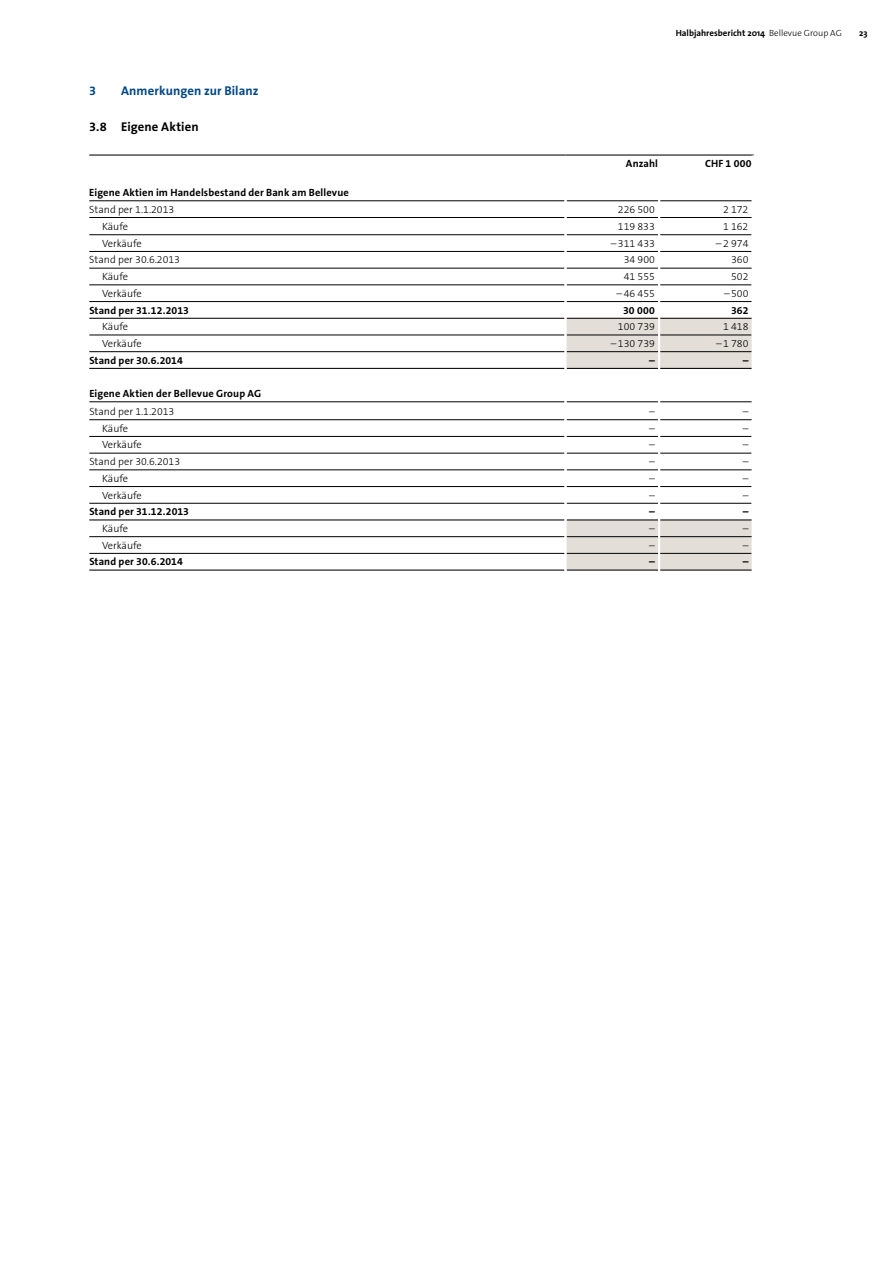
<style>
.page{position:relative;width:893px;height:1263px;background:#fff}
.page>*{position:absolute;margin:0;border:0;box-sizing:border-box;transform-origin:0 0}
.t1{font:700 12.75px "The Sans B7";letter-spacing:.005em;color:#004784}
.t2{font:700 12.75px "The Sans B7";letter-spacing:.01em;color:#000}
.t3{font:300 10.5px "The Sans B3";color:#000}
.t4{font:700 10.5px "The Sans B7";letter-spacing:.015em;color:#000}
.t5{font:700 9px "The Sans";color:#000}
.s1{font-weight:300}
</style>
<div class="page">
<svg style="left:89px;top:235px;width:663px;height:318px"></svg>
<svg style="left:567px;top:319px;width:185px;height:250px"></svg>
<hr style="left:89px;top:217px;width:475px;height:1px;background:#000">
<hr style="left:89px;top:234px;width:475px;height:1px;background:#000">
<hr style="left:567px;top:234px;width:91px;height:1px;background:#000">
<hr style="left:660px;top:234px;width:92px;height:1px;background:#000">
<hr style="left:89px;top:251px;width:475px;height:1px;background:#000">
<hr style="left:567px;top:251px;width:91px;height:1px;background:#000">
<hr style="left:660px;top:251px;width:92px;height:1px;background:#000">
<hr style="left:89px;top:285px;width:475px;height:1px;background:#000">
<hr style="left:567px;top:285px;width:91px;height:1px;background:#000">
<hr style="left:660px;top:285px;width:92px;height:1px;background:#000">
<hr style="left:89px;top:301px;width:475px;height:1px;background:#000">
<hr style="left:89px;top:335px;width:475px;height:1px;background:#000">
<hr style="left:567px;top:335px;width:91px;height:1px;background:#000">
<hr style="left:660px;top:335px;width:92px;height:1px;background:#000">
<hr style="left:89px;top:351px;width:475px;height:1px;background:#000">
<hr style="left:89px;top:436px;width:475px;height:1px;background:#000">
<hr style="left:567px;top:436px;width:91px;height:1px;background:#000">
<hr style="left:660px;top:436px;width:92px;height:1px;background:#000">
<hr style="left:89px;top:453px;width:475px;height:1px;background:#000">
<hr style="left:567px;top:453px;width:91px;height:1px;background:#000">
<hr style="left:660px;top:453px;width:92px;height:1px;background:#000">
<hr style="left:89px;top:486px;width:475px;height:1px;background:#000">
<hr style="left:567px;top:486px;width:91px;height:1px;background:#000">
<hr style="left:660px;top:486px;width:92px;height:1px;background:#000">
<hr style="left:89px;top:503px;width:475px;height:1px;background:#000">
<hr style="left:567px;top:503px;width:91px;height:1px;background:#000">
<hr style="left:660px;top:503px;width:92px;height:1px;background:#000">
<hr style="left:89px;top:536px;width:475px;height:1px;background:#000">
<hr style="left:89px;top:553px;width:475px;height:1px;background:#000">
<hr style="left:567px;top:553px;width:91px;height:1px;background:#000">
<hr style="left:660px;top:553px;width:92px;height:1px;background:#000">
<hr style="left:89px;top:155px;width:477px;height:1px;background:#000">
<hr style="left:566px;top:155px;width:93px;height:1px;background:#000">
<hr style="left:659px;top:155px;width:95px;height:1px;background:#000">
<hr style="left:89px;top:201px;width:475px;height:1px;background:#000">
<hr style="left:567px;top:201px;width:91px;height:1px;background:#000">
<hr style="left:660px;top:201px;width:92px;height:1px;background:#000">
<hr style="left:89px;top:401px;width:475px;height:1px;background:#000">
<hr style="left:567px;top:401px;width:91px;height:1px;background:#000">
<hr style="left:660px;top:401px;width:92px;height:1px;background:#000">
<hr style="left:567px;top:301px;width:91px;height:1px;background:#000">
<hr style="left:660px;top:301px;width:92px;height:1px;background:#000">
<hr style="left:567px;top:351px;width:91px;height:1px;background:#000">
<hr style="left:660px;top:351px;width:92px;height:1px;background:#000">
<hr style="left:89px;top:368px;width:475px;height:1px;background:#000">
<hr style="left:567px;top:368px;width:91px;height:1px;background:#000">
<hr style="left:660px;top:368px;width:92px;height:1px;background:#000">
<hr style="left:567px;top:217px;width:91px;height:1px;background:#000">
<hr style="left:660px;top:217px;width:92px;height:1px;background:#000">
<hr style="left:564px;top:385px;width:3px;height:17px;background:#fff">
<hr style="left:567px;top:536px;width:91px;height:1px;background:#000">
<hr style="left:660px;top:536px;width:92px;height:1px;background:#000">
<hr style="left:89px;top:419px;width:475px;height:1px;background:#000">
<hr style="left:567px;top:419px;width:91px;height:1px;background:#000">
<hr style="left:660px;top:419px;width:92px;height:1px;background:#000">
<hr style="left:89px;top:268px;width:475px;height:1px;background:#000">
<hr style="left:567px;top:268px;width:91px;height:1px;background:#000">
<hr style="left:660px;top:268px;width:92px;height:1px;background:#000">
<hr style="left:89px;top:470px;width:475px;height:1px;background:#000">
<hr style="left:567px;top:470px;width:91px;height:1px;background:#000">
<hr style="left:660px;top:470px;width:92px;height:1px;background:#000">
<hr style="left:89px;top:569px;width:475px;height:2px;background:#000">
<hr style="left:567px;top:569px;width:91px;height:2px;background:#000">
<hr style="left:660px;top:569px;width:92px;height:2px;background:#000">
<hr style="left:564px;top:402px;width:3px;height:18px;background:#fff">
<hr style="left:564px;top:420px;width:3px;height:16px;background:#fff">
<hr style="left:564px;top:436px;width:3px;height:17px;background:#fff">
<hr style="left:564px;top:235px;width:3px;height:16px;background:#fff">
<hr style="left:564px;top:368px;width:3px;height:17px;background:#fff">
<hr style="left:89px;top:318px;width:475px;height:1px;background:#000">
<hr style="left:567px;top:318px;width:91px;height:1px;background:#000">
<hr style="left:660px;top:318px;width:92px;height:1px;background:#000">
<hr style="left:89px;top:519px;width:475px;height:1px;background:#000">
<hr style="left:567px;top:519px;width:91px;height:1px;background:#000">
<hr style="left:660px;top:519px;width:92px;height:1px;background:#000">
<hr style="left:564px;top:251px;width:3px;height:17px;background:#fff">
<hr style="left:564px;top:268px;width:3px;height:17px;background:#fff">
<hr style="left:564px;top:285px;width:3px;height:17px;background:#fff">
<hr style="left:564px;top:302px;width:3px;height:16px;background:#fff">
<hr style="left:564px;top:318px;width:3px;height:17px;background:#fff">
<hr style="left:564px;top:335px;width:3px;height:17px;background:#fff">
<hr style="left:564px;top:352px;width:3px;height:16px;background:#fff">
<hr style="left:564px;top:453px;width:3px;height:17px;background:#fff">
<hr style="left:564px;top:470px;width:3px;height:16px;background:#fff">
<hr style="left:564px;top:486px;width:3px;height:17px;background:#fff">
<hr style="left:564px;top:503px;width:3px;height:17px;background:#fff">
<hr style="left:564px;top:520px;width:3px;height:17px;background:#fff">
<hr style="left:564px;top:537px;width:3px;height:16px;background:#fff">
<svg style="left:658px;top:235px;width:2px;height:334px"></svg>
<p class="t1" style="left:89px;top:83px;width:9px">3</p>
<p class="t1" style="left:121px;top:83px;width:139px">Anmerkungen zur Bilanz</p>
<p class="t2" style="left:89px;top:119px;width:111px">3.8 Eigene Aktien</p>
<p class="t5" style="left:676px;top:27px;width:168px">Halbjahresbericht 2014 <span class="s1">Bellevue Group AG</span></p>
<p class="t5" style="left:859px;top:27px;width:10px">23</p>
<p class="t4" style="left:626px;top:158px;width:34px">Anzahl</p>
<p class="t4" style="left:705px;top:158px;width:48px">CHF 1 000</p>
<p class="t4" style="left:89px;top:187px;width:261px">Eigene Aktien im Handelsbestand der Bank am Bellevue</p>
<p class="t3" style="left:89px;top:204px;width:86px">Stand per 1.1.2013</p>
<p class="t3" style="left:618px;top:204px;width:38px">226 500</p>
<p class="t3" style="left:723px;top:204px;width:27px">2 172</p>
<p class="t3" style="left:102px;top:221px;width:28px">Käufe</p>
<p class="t3" style="left:618px;top:221px;width:38px">119 833</p>
<p class="t3" style="left:723px;top:221px;width:27px">1 162</p>
<p class="t3" style="left:102px;top:238px;width:41px">Verkäufe</p>
<p class="t3" style="left:611px;top:238px;width:46px">– 311 433</p>
<p class="t3" style="left:716px;top:238px;width:34px">– 2 974</p>
<p class="t3" style="left:89px;top:254px;width:92px">Stand per 30.6.2013</p>
<p class="t3" style="left:624px;top:254px;width:33px">34 900</p>
<p class="t3" style="left:731px;top:254px;width:19px">360</p>
<p class="t3" style="left:102px;top:271px;width:28px">Käufe</p>
<p class="t3" style="left:624px;top:271px;width:33px">41 555</p>
<p class="t3" style="left:731px;top:271px;width:19px">502</p>
<p class="t3" style="left:102px;top:288px;width:41px">Verkäufe</p>
<p class="t3" style="left:617px;top:288px;width:40px">– 46 455</p>
<p class="t3" style="left:724px;top:288px;width:26px">– 500</p>
<p class="t4" style="left:89px;top:304px;width:101px">Stand per 31.12.2013</p>
<p class="t4" style="left:623px;top:304px;width:33px">30 000</p>
<p class="t4" style="left:731px;top:304px;width:19px">362</p>
<p class="t3" style="left:102px;top:321px;width:28px">Käufe</p>
<p class="t3" style="left:618px;top:321px;width:38px">100 739</p>
<p class="t3" style="left:723px;top:321px;width:27px">1 418</p>
<p class="t3" style="left:102px;top:338px;width:41px">Verkäufe</p>
<p class="t3" style="left:611px;top:338px;width:46px">– 130 739</p>
<p class="t3" style="left:716px;top:338px;width:34px">– 1 780</p>
<p class="t4" style="left:89px;top:355px;width:95px">Stand per 30.6.2014</p>
<p class="t4" style="left:649px;top:355px;width:7px">–</p>
<p class="t4" style="left:743px;top:355px;width:7px">–</p>
<p class="t4" style="left:89px;top:388px;width:173px">Eigene Aktien der Bellevue Group AG</p>
<p class="t3" style="left:89px;top:406px;width:86px">Stand per 1.1.2013</p>
<p class="t3" style="left:649px;top:406px;width:7px">–</p>
<p class="t3" style="left:743px;top:406px;width:7px">–</p>
<p class="t3" style="left:102px;top:423px;width:28px">Käufe</p>
<p class="t3" style="left:649px;top:423px;width:7px">–</p>
<p class="t3" style="left:743px;top:423px;width:7px">–</p>
<p class="t3" style="left:102px;top:439px;width:41px">Verkäufe</p>
<p class="t3" style="left:649px;top:439px;width:7px">–</p>
<p class="t3" style="left:743px;top:439px;width:7px">–</p>
<p class="t3" style="left:89px;top:456px;width:92px">Stand per 30.6.2013</p>
<p class="t3" style="left:649px;top:456px;width:7px">–</p>
<p class="t3" style="left:743px;top:456px;width:7px">–</p>
<p class="t3" style="left:102px;top:473px;width:28px">Käufe</p>
<p class="t3" style="left:649px;top:473px;width:7px">–</p>
<p class="t3" style="left:743px;top:473px;width:7px">–</p>
<p class="t3" style="left:102px;top:490px;width:41px">Verkäufe</p>
<p class="t3" style="left:649px;top:490px;width:7px">–</p>
<p class="t3" style="left:743px;top:490px;width:7px">–</p>
<p class="t4" style="left:89px;top:506px;width:101px">Stand per 31.12.2013</p>
<p class="t4" style="left:649px;top:506px;width:7px">–</p>
<p class="t4" style="left:743px;top:506px;width:7px">–</p>
<p class="t3" style="left:102px;top:523px;width:28px">Käufe</p>
<p class="t3" style="left:649px;top:523px;width:7px">–</p>
<p class="t3" style="left:743px;top:523px;width:7px">–</p>
<p class="t3" style="left:102px;top:540px;width:41px">Verkäufe</p>
<p class="t3" style="left:649px;top:540px;width:7px">–</p>
<p class="t3" style="left:743px;top:540px;width:7px">–</p>
<p class="t4" style="left:89px;top:556px;width:95px">Stand per 30.6.2014</p>
<p class="t4" style="left:649px;top:556px;width:7px">–</p>
<p class="t4" style="left:743px;top:556px;width:7px">–</p>
</div>
